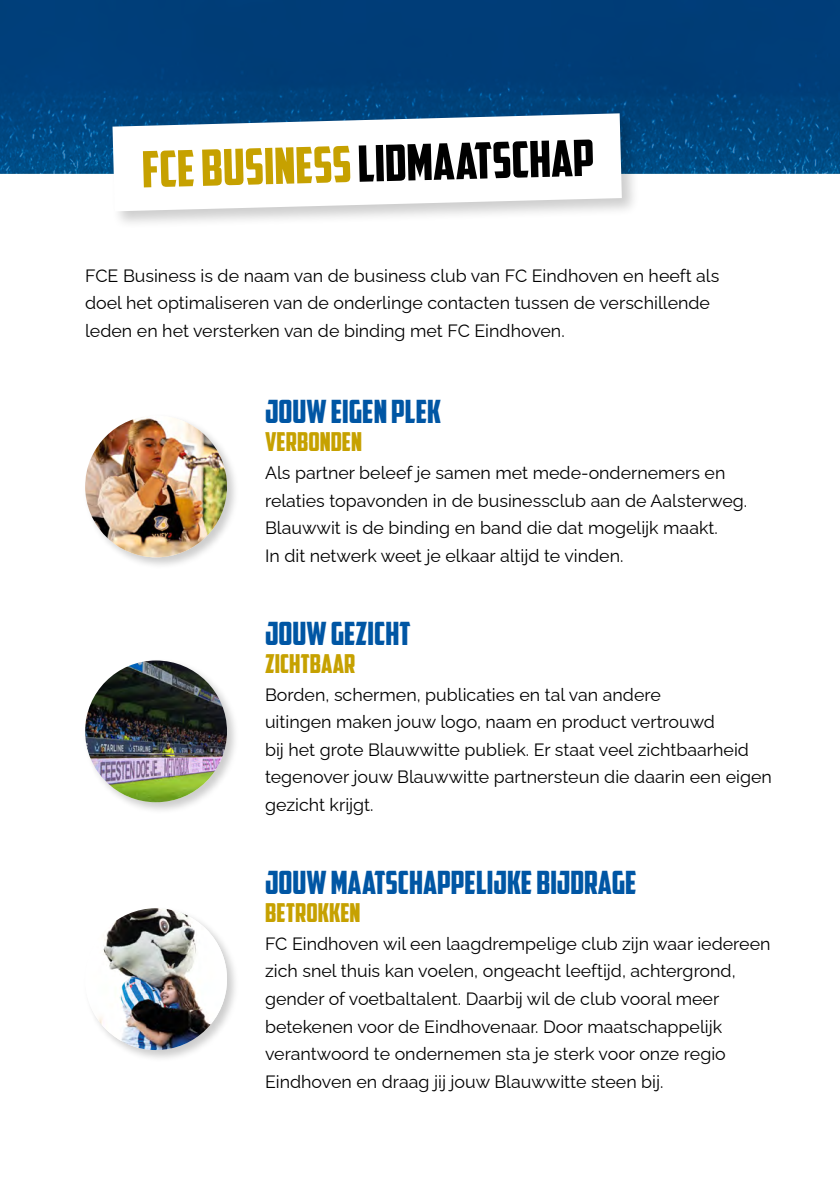
<style>
.page{position:relative;width:840px;height:1191px;background:#fff}
.page>*{position:absolute;margin:0;border:0;box-sizing:border-box;transform-origin:0 0}
.t1{font:50px "American Captain";color:#000}
.t2{font:32px "American Captain";color:#0056a4}
.t3{font:26px "American Captain";color:#c6a100}
.t4{font:17.8px/27.6px "Raleway";color:#000}
.s1{color:#c6a100}
</style>
<div class="page">
<div style="left:83px;top:905px;width:156px;height:157px;background:#000;opacity:.2"></div>
<img style="left:85px;top:908px;width:142px;height:142px;border-radius:71px">
<svg style="left:0;top:0;width:839px;height:174px;background:#00407a"></svg>
<div style="left:110px;top:111px;width:530px;height:119px;background:#000;opacity:.2"></div>
<svg style="left:112px;top:113px;width:509px;height:98px"></svg>
<div style="left:83px;top:413px;width:156px;height:156px;background:#000;opacity:.2"></div>
<img style="left:85px;top:415px;width:142px;height:142px;border-radius:71px">
<div style="left:83px;top:658px;width:156px;height:156px;background:#000;opacity:.2"></div>
<img style="left:85px;top:660px;width:142px;height:142px;border-radius:71px">
<h1 class="t1" style="left:141px;top:137px;width:453px;rotate:-1deg"><span class="s1">FCE business</span>lidmaatschap</h1>
<p class="t4" style="left:85px;top:260px;width:635px">FCE Business is de naam van de business club van FC Eindhoven en heeft als doel het optimaliseren van de onderlinge contacten tussen de verschillende leden en het versterken van de binding met FC Eindhoven.</p>
<h2 class="t2" style="left:265px;top:392px;width:177px">JOUW EIGEN PLEK</h2>
<h3 class="t3" style="left:265px;top:426px;width:99px">VERBONDEN</h3>
<p class="t4" style="left:265px;top:457px;width:483px">Als partner beleef je samen met mede-ondernemers en relaties topavonden in de businessclub aan de Aalsterweg.<br>Blauwwit is de binding en band die dat mogelijk maakt.<br>In dit netwerk weet je elkaar altijd te vinden.</p>
<h2 class="t2" style="left:265px;top:614px;width:147px">JOUW GEZICHT</h2>
<h3 class="t3" style="left:265px;top:648px;width:92px">ZICHTBAAR</h3>
<p class="t4" style="left:265px;top:678px;width:508px">Borden, schermen, publicaties en tal van andere<br>uitingen maken jouw logo, naam en product vertrouwd<br>bij het grote Blauwwitte publiek. Er staat veel zichtbaarheid tegenover jouw Blauwwitte partnersteun die daarin een eigen gezicht krijgt.</p>
<h2 class="t2" style="left:265px;top:863px;width:373px">JOUW MAATSCHAPPELIJKE BIJDRAGE</h2>
<h3 class="t3" style="left:265px;top:897px;width:97px">BETROKKEN</h3>
<p class="t4" style="left:265px;top:927px;width:506px">FC Eindhoven wil een laagdrempelige club zijn waar iedereen zich snel thuis kan voelen, ongeacht leeftijd, achtergrond, gender of voetbaltalent. Daarbij wil de club vooral meer betekenen voor de Eindhovenaar. Door maatschappelijk verantwoord te ondernemen sta je sterk voor onze regio Eindhoven en draag jij jouw Blauwwitte steen bij.</p>
</div>
